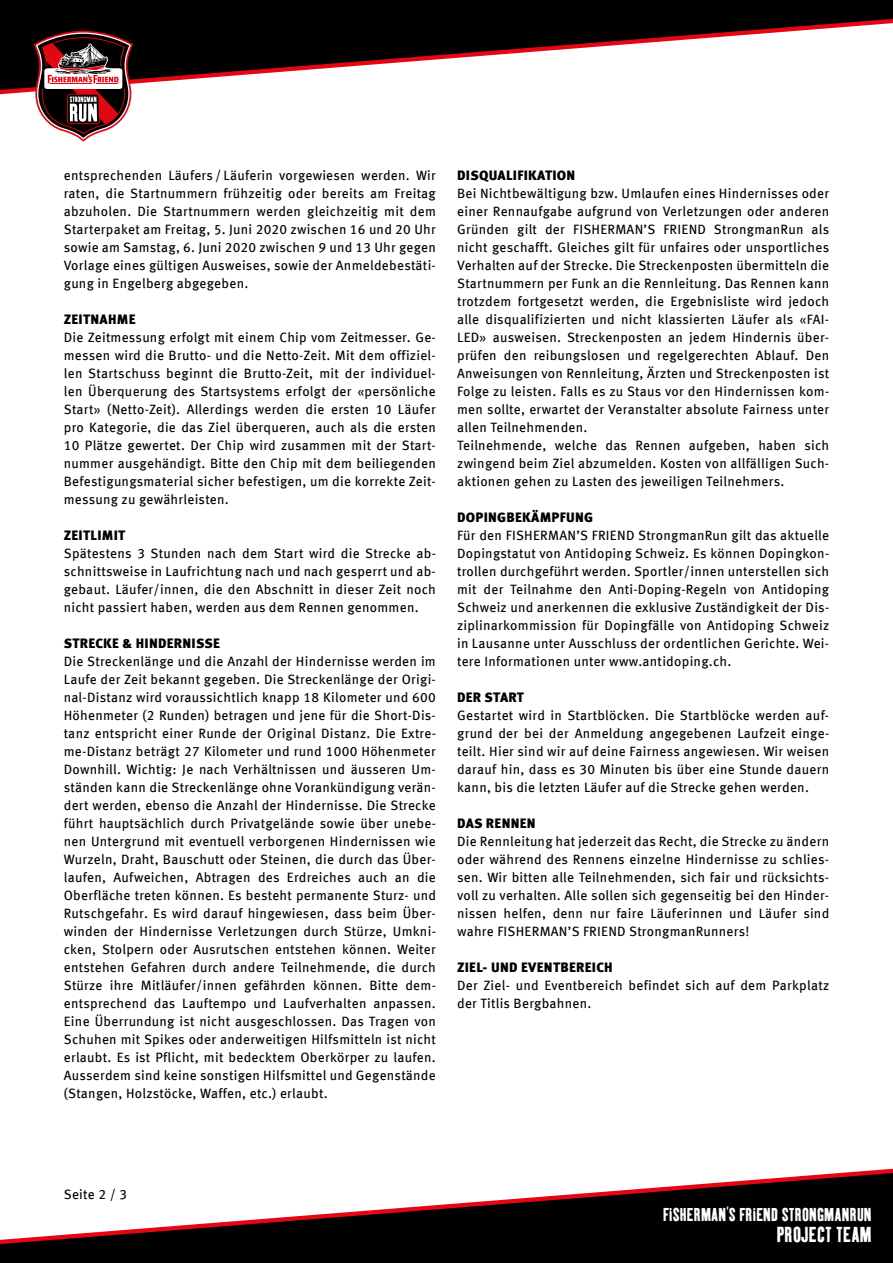
<style>
.page{position:relative;width:893px;height:1263px;background:#fff}
.page>*{position:absolute;margin:0;border:0;box-sizing:border-box;transform-origin:0 0}
.t1{font:21px "Kipp OT No One";letter-spacing:.01em;color:#fff}
.t2{font:18px "Kipp OT No One";letter-spacing:.01em;color:#fff}
.t3{font:13.5px/18px "Meta Offc";letter-spacing:.02em;color:#000;text-align:justify}
.t4{font:900 13.5px "Meta Offc";letter-spacing:.02em;color:#000}
</style>
<div class="page">
<svg style="left:0;top:0;width:893px;height:91px;fill:#000"></svg>
<svg style="left:0;top:1172px;width:893px;height:91px;fill:#000"></svg>
<svg style="left:34px;top:31px;width:99px;height:110px"></svg>
<p class="t3" style="left:64px;top:167px;width:374px">entsprechenden Läufers / Läuferin vorgewiesen werden. Wir raten, die Startnummern frühzeitig oder bereits am Freitag abzuholen. Die Startnummern werden gleichzeitig mit dem Starterpaket am Freitag, 5. Juni 2020 zwischen 16 und 20 Uhr sowie am Samstag, 6. Juni 2020 zwischen 9 und 13 Uhr gegen Vorlage eines gültigen Ausweises, sowie der Anmeldebestäti&shy;gung in Engelberg abgegeben.</p>
<p class="t4" style="left:64px;top:312px;width:73px">ZEITNAHME</p>
<p class="t3" style="left:64px;top:329px;width:374px">Die Zeitmessung erfolgt mit einem Chip vom Zeitmesser. Ge&shy;messen wird die Brutto- und die Netto-Zeit. Mit dem offiziel&shy;len Startschuss beginnt die Brutto-Zeit, mit der individuel&shy;len Überquerung des Startsystems erfolgt der «persönliche Start» (Netto-Zeit). Allerdings werden die ersten 10 Läufer pro Kategorie, die das Ziel überqueren, auch als die ersten 10 Plätze gewertet. Der Chip wird zusammen mit der Start&shy;nummer ausgehändigt. Bitte den Chip mit dem beiliegenden Befestigungsmaterial sicher befestigen, um die korrekte Zeit&shy;messung zu gewährleisten.</p>
<p class="t4" style="left:64px;top:528px;width:63px">ZEITLIMIT</p>
<p class="t3" style="left:64px;top:545px;width:374px">Spätestens 3 Stunden nach dem Start wird die Strecke ab&shy;schnittsweise in Laufrichtung nach und nach gesperrt und ab&shy;gebaut. Läufer/innen, die den Abschnitt in dieser Zeit noch nicht passiert haben, werden aus dem Rennen genommen.</p>
<p class="t4" style="left:64px;top:636px;width:158px">STRECKE &amp; HINDERNISSE</p>
<p class="t3" style="left:64px;top:653px;width:374px">Die Streckenlänge und die Anzahl der Hindernisse werden im Laufe der Zeit bekannt gegeben. Die Streckenlänge der Origi&shy;nal-Distanz wird voraussichtlich knapp 18 Kilometer und 600<br>Höhenmeter (2 Runden) betragen und jene für die Short-Dis&shy;tanz entspricht einer Runde der Original Distanz. Die Extre&shy;me-Distanz beträgt 27 Kilometer und rund 1000 Höhenmeter Downhill. Wichtig: Je nach Verhältnissen und äusseren Um&shy;ständen kann die Streckenlänge ohne Vorankündigung verän&shy;dert werden, ebenso die Anzahl der Hindernisse. Die Strecke führt hauptsächlich durch Privatgelände sowie über unebe&shy;nen Untergrund mit eventuell verborgenen Hindernissen wie Wurzeln, Draht, Bauschutt oder Steinen, die durch das Über&shy;laufen, Aufweichen, Abtragen des Erdreiches auch an die Oberfläche treten können. Es besteht permanente Sturz- und Rutschgefahr. Es wird darauf hingewiesen, dass beim Über&shy;winden der Hindernisse Verletzungen durch Stürze, Umkni&shy;cken, Stolpern oder Ausrutschen entstehen können. Weiter entstehen Gefahren durch andere Teilnehmende, die durch Stürze ihre Mitläufer/innen gefährden können. Bitte dem&shy;entsprechend das Lauftempo und Laufverhalten anpassen.<br>Eine Überrundung ist nicht ausgeschlossen. Das Tragen von Schuhen mit Spikes oder anderweitigen Hilfsmitteln ist nicht erlaubt. Es ist Pflicht, mit bedecktem Oberkörper zu laufen.<br>Ausserdem sind keine sonstigen Hilfsmittel und Gegenstände (Stangen, Holzstöcke, Waffen, etc.) erlaubt.</p>
<p class="t4" style="left:457px;top:168px;width:120px">DISQUALIFIKATION</p>
<p class="t3" style="left:457px;top:185px;width:374px;text-align:left">Bei Nichtbewältigung bzw. Umlaufen eines Hindernisses oder einer Rennaufgabe aufgrund von Verletzungen oder anderen Gründen gilt der FISHERMAN’S FRIEND StrongmanRun als nicht geschafft. Gleiches gilt für unfaires oder unsportliches Verhalten auf der Strecke. Die Streckenposten übermitteln die Startnummern per Funk an die Rennleitung. Das Rennen kann trotzdem fortgesetzt werden, die Ergebnisliste wird jedoch alle disqualifizierten und nicht klassierten Läufer als «FAI-LED» ausweisen. Streckenposten an jedem Hindernis über&shy;prüfen den reibungslosen und regelgerechten Ablauf. Den Anweisungen von Rennleitung, Ärzten und Streckenposten ist Folge zu leisten. Falls es zu Staus vor den Hindernissen kom&shy;men sollte, erwartet der Veranstalter absolute Fairness unter allen Teilnehmenden.<br>Teilnehmende, welche das Rennen aufgeben, haben sich zwingend beim Ziel abzumelden. Kosten von allfälligen Such&shy;aktionen gehen zu Lasten des jeweiligen Teilnehmers.</p>
<p class="t4" style="left:457px;top:509px;width:137px">DOPINGBEKÄMPFUNG</p>
<p class="t3" style="left:457px;top:527px;width:374px">Für den FISHERMAN’S FRIEND StrongmanRun gilt das aktuelle Dopingstatut von Antidoping Schweiz. Es können Dopingkon&shy;trollen durchgeführt werden. Sportler/innen unterstellen sich mit der Teilnahme den Anti-Doping-Regeln von Antidoping Schweiz und anerkennen die exklusive Zuständigkeit der Dis&shy;ziplinarkommission für Dopingfälle von Antidoping Schweiz in Lausanne unter Ausschluss der ordentlichen Gerichte. Wei&shy;tere Informationen unter www.antidoping.ch.</p>
<p class="t4" style="left:457px;top:689px;width:68px">DER START</p>
<p class="t3" style="left:457px;top:707px;width:374px">Gestartet wird in Startblöcken. Die Startblöcke werden auf&shy;grund der bei der Anmeldung angegebenen Laufzeit einge&shy;teilt. Hier sind wir auf deine Fairness angewiesen. Wir weisen darauf hin, dass es 30 Minuten bis über eine Stunde dauern kann, bis die letzten Läufer auf die Strecke gehen werden.</p>
<p class="t4" style="left:457px;top:815px;width:80px">DAS RENNEN</p>
<p class="t3" style="left:457px;top:833px;width:374px">Die Rennleitung hat jederzeit das Recht, die Strecke zu ändern oder während des Rennens einzelne Hindernisse zu schlies&shy;sen. Wir bitten alle Teilnehmenden, sich fair und rücksichts&shy;voll zu verhalten. Alle sollen sich gegenseitig bei den Hinder&shy;nissen helfen, denn nur faire Läuferinnen und Läufer sind wahre FISHERMAN’S FRIEND StrongmanRunners!</p>
<p class="t4" style="left:457px;top:959px;width:157px">ZIEL- UND EVENTBEREICH</p>
<p class="t3" style="left:457px;top:977px;width:374px">Der Ziel- und Eventbereich befindet sich auf dem Parkplatz der Titlis Bergbahnen.</p>
<p class="t3" style="left:64px;top:1185px;width:65px">Seite 2 / 3</p>
<h2 class="t2" style="left:663px;top:1203px;width:210px">FISHERMAN’S FRIEND STRONGMANRUN</h2>
<h1 class="t1" style="left:777px;top:1221px;width:96px">PROJECT TEAM</h1>
</div>
